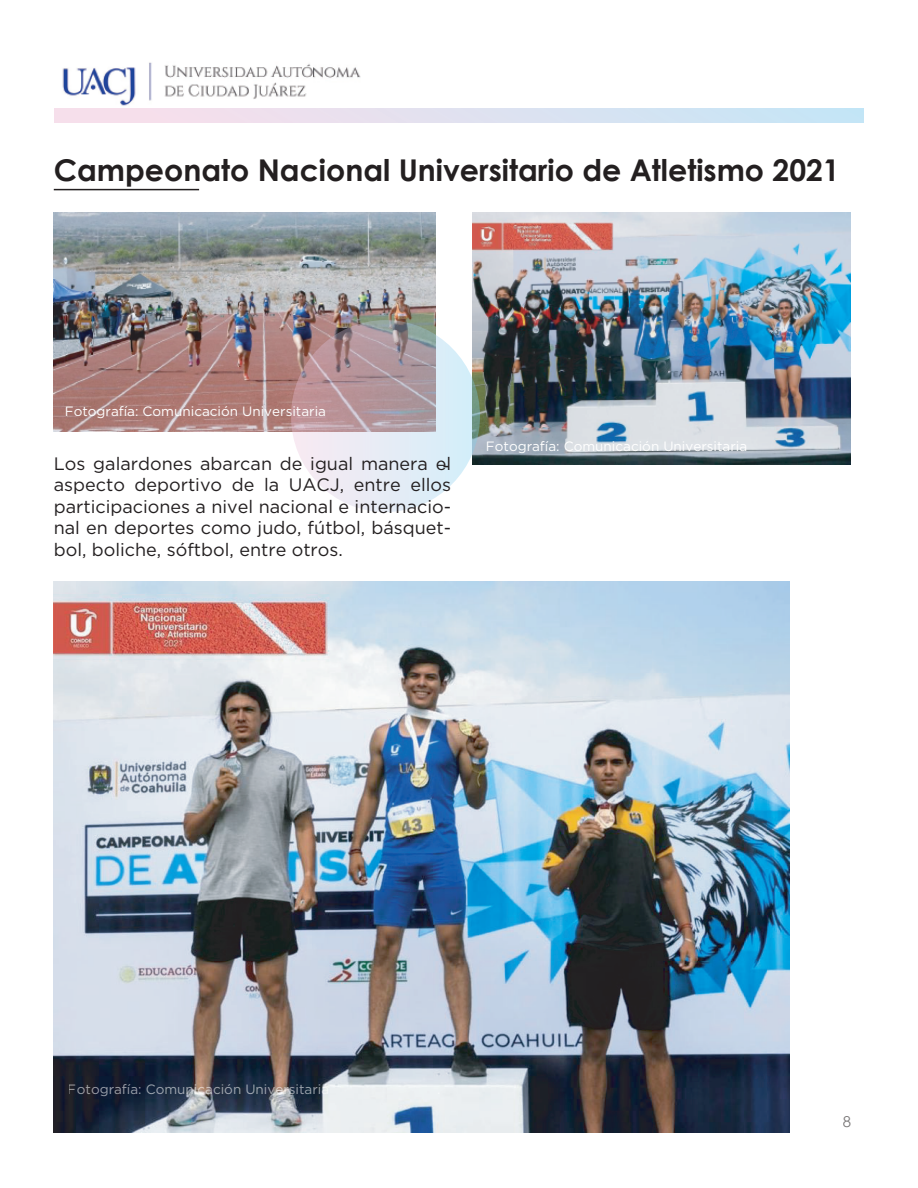
<style>
.page{position:relative;width:918px;height:1188px;background:#fff}
.page>*{position:absolute;margin:0;border:0;box-sizing:border-box;transform-origin:0 0}
.t1{font:700 30px "Century Gothic";color:#231f20}
.t2{font:18px/21.6px "Gotham";color:#231f20;text-align:justify}
.t3{font:15px "Century Gothic";color:#231f20}
.t4{font:13.5px "Gotham";color:#fff}
</style>
<div class="page">
<img style="left:54px;top:581px;width:736px;height:552px">
<img style="left:473px;top:213px;width:377px;height:251px">
<img style="left:54px;top:213px;width:382px;height:218px">
<svg style="left:291px;top:320px;width:189px;height:192px;background:#cdc4ca"></svg>
<img style="left:62px;top:62px;width:299px;height:44px">
<svg style="left:54px;top:108px;width:810px;height:15px;background:#e0e1ef"></svg>
<hr style="left:54px;top:189px;width:145px;height:1px;background:#231f20">
<h1 class="t1" style="left:54px;top:148px;width:787px">Campeonato Nacional Universitario de Atletismo 2021</h1>
<p class="t4" style="left:65px;top:403px;width:263px">Fotografía: Comunicación Universitaria</p>
<p class="t2" style="left:54px;top:452px;width:399px">Los galardones abarcan de igual manera el aspecto deportivo de la UACJ, entre ellos participaciones a nivel nacional e internacio&shy;nal en deportes como judo, fútbol, básquet&shy;bol, boliche, sóftbol, entre otros.</p>
<p class="t2" style="left:443px;top:454px;width:9px">-</p>
<p class="t4" style="left:486px;top:437px;width:263px">Fotografía: Comunicación Universitaria</p>
<p class="t4" style="left:68px;top:1081px;width:263px">Fotografía: Comunicación Universitaria</p>
<p class="t3" style="left:843px;top:1111px;width:10px">8</p>
</div>
